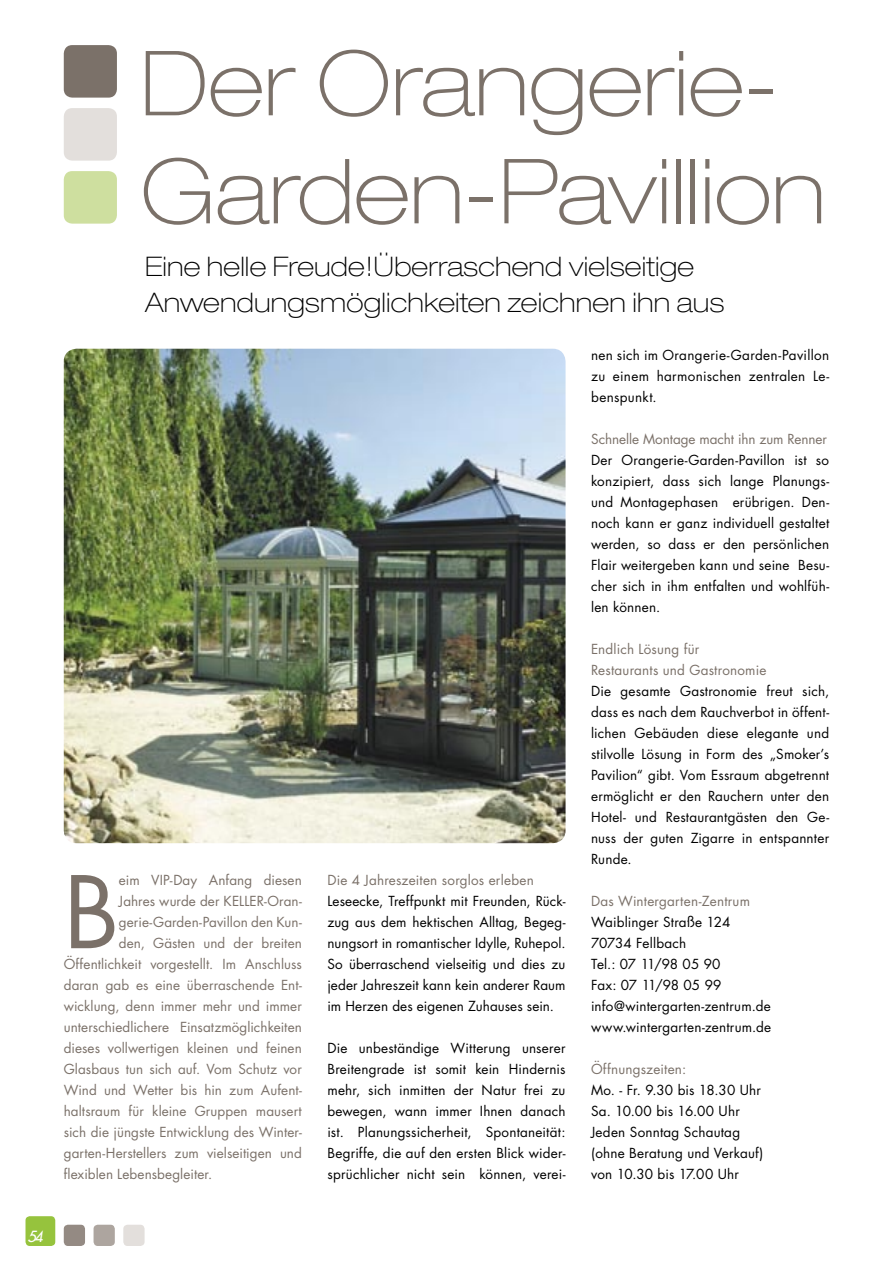
<style>
.page{position:relative;width:893px;height:1263px;background:#fff}
.page>*{position:absolute;margin:0;border:0;box-sizing:border-box;transform-origin:0 0}
.t1{font:97.05px "Futura";color:#7b7169}
.t2{font:100 expanded 90px/108px "Helvetica Neue";letter-spacing:-.005em;color:#7b7169}
.t3{font:100 expanded 27px/36px "Helvetica Neue";letter-spacing:.01em;color:#000}
.t4{font:italic 15px "Futura";color:#fff}
.t5{font:13.5px/21px "Futura";letter-spacing:.015em;color:#000;text-align:justify}
.t6{font:13.5px/21px "Futura";letter-spacing:.005em;color:#7b7169}
</style>
<div class="page">
<div style="left:26px;top:1216px;width:29px;height:30px;background:#96c33d;border-radius:4px"></div>
<div style="left:64px;top:1225px;width:21px;height:21px;background:#948a83;border-radius:4px"></div>
<div style="left:94px;top:1225px;width:21px;height:21px;background:#ada59f;border-radius:4px"></div>
<div style="left:123px;top:1225px;width:22px;height:21px;background:#e3dfdc;border-radius:4px"></div>
<div style="left:64px;top:108px;width:53px;height:53px;background:#e3dfdc;border-radius:9px"></div>
<div style="left:64px;top:45px;width:53px;height:53px;background:#7b7169;border-radius:9px"></div>
<div style="left:64px;top:171px;width:53px;height:53px;background:#cedf9f;border-radius:9px"></div>
<img style="left:64px;top:349px;width:502px;height:494px">
<p class="t4" style="left:28px;top:1226px;width:17px">54</p>
<h2 class="t2" style="left:140px;top:28px;width:687px">Der Orangerie-<br>Garden-Pavillion</h2>
<h3 class="t3" style="left:145px;top:248px;width:581px">Eine helle Freude!Überraschend vielseitige<br>Anwendungsmöglichkeiten zeichnen ihn aus</h3>
<h1 class="t1" style="left:64px;top:846px;width:57px">B</h1>
<p class="t6" style="left:119px;top:869px;width:184px">eim VIP-Day Anfang diesen</p>
<p class="t6" style="left:119px;top:890px;width:185px">Jahres wurde der KELLER-Oran-</p>
<p class="t6" style="left:119px;top:911px;width:184px">gerie-Garden-Pavillon den Kun-</p>
<p class="t6" style="left:119px;top:932px;width:184px">den, Gästen und der breiten</p>
<p class="t6" style="left:64px;top:953px;width:240px">Öffentlichkeit vorgestellt. Im Anschluss</p>
<p class="t6" style="left:64px;top:974px;width:240px">daran gab es eine überraschende Ent-</p>
<p class="t6" style="left:64px;top:995px;width:240px">wicklung, denn immer mehr und immer</p>
<p class="t6" style="left:64px;top:1016px;width:240px">unterschiedlichere Einsatzmöglichkeiten</p>
<p class="t6" style="left:64px;top:1037px;width:240px">dieses vollwertigen kleinen und feinen</p>
<p class="t6" style="left:64px;top:1058px;width:240px">Glasbaus tun sich auf. Vom Schutz vor</p>
<p class="t6" style="left:64px;top:1079px;width:240px">Wind und Wetter bis hin zum Aufent-</p>
<p class="t6" style="left:64px;top:1100px;width:240px">haltsraum für kleine Gruppen mausert</p>
<p class="t6" style="left:64px;top:1121px;width:240px">sich die jüngste Entwicklung des Winter-</p>
<p class="t6" style="left:64px;top:1142px;width:240px">garten-Herstellers zum vielseitigen und</p>
<p class="t6" style="left:64px;top:1163px;width:150px">flexiblen Lebensbegleiter.</p>
<p class="t6" style="left:327px;top:869px;width:208px">Die 4 Jahreszeiten sorglos erleben</p>
<p class="t5" style="left:327px;top:890px;width:240px">Leseecke, Treffpunkt mit Freunden, Rück&shy;zug aus dem hektischen Alltag, Begeg&shy;nungsort in romantischer Idylle, Ruhepol.<br>So überraschend vielseitig und dies zu jeder Jahreszeit kann kein anderer Raum im Herzen des eigenen Zuhauses sein.</p>
<p class="t5" style="left:327px;top:1037px;width:240px">Die unbeständige Witterung unserer Breitengrade ist somit kein Hindernis mehr, sich inmitten der Natur frei zu bewegen, wann immer Ihnen danach ist. Planungssicherheit, Spontaneität:<br>Begriffe, die auf den ersten Blick wider&shy;sprüchlicher nicht sein können, verei-</p>
<p class="t5" style="left:591px;top:344px;width:240px">nen sich im Orangerie-Garden-Pavillon zu einem harmonischen zentralen Le&shy;benspunkt.</p>
<p class="t6" style="left:591px;top:428px;width:237px">Schnelle Montage macht ihn zum Renner</p>
<p class="t5" style="left:591px;top:449px;width:240px">Der Orangerie-Garden-Pavillon ist so konzipiert, dass sich lange Planungs&shy;und Montagephasen erübrigen. Den&shy;noch kann er ganz individuell gestaltet werden, so dass er den persönlichen Flair weitergeben kann und seine Besu&shy;cher sich in ihm entfalten und wohlfüh&shy;len können.</p>
<p class="t6" style="left:591px;top:638px;width:177px">Endlich Lösung für<br>Restaurants und Gastronomie</p>
<p class="t5" style="left:591px;top:680px;width:240px">Die gesamte Gastronomie freut sich, dass es nach dem Rauchverbot in öffent&shy;lichen Gebäuden diese elegante und stilvolle Lösung in Form des „Smoker’s Pavilion“ gibt. Vom Essraum abgetrennt ermöglicht er den Rauchern unter den Hotel- und Restaurantgästen den Ge&shy;nuss der guten Zigarre in entspannter Runde.</p>
<p class="t6" style="left:591px;top:890px;width:160px">Das Wintergarten-Zentrum</p>
<p class="t5" style="left:591px;top:911px;width:182px;text-align:left">Waiblinger Straße 124<br>70734 Fellbach<br>Tel.: 07 11/98 05 90<br>Fax: 07 11/98 05 99 info@wintergarten-zentrum.de www.wintergarten-zentrum.de</p>
<p class="t6" style="left:591px;top:1058px;width:97px">Öffnungszeiten:</p>
<p class="t5" style="left:591px;top:1079px;width:174px;text-align:left">Mo. - Fr. 9.30 bis 18.30 Uhr<br>Sa. 10.00 bis 16.00 Uhr<br>Jeden Sonntag Schautag (ohne Beratung und Verkauf) von 10.30 bis 17.00 Uhr</p>
</div>
